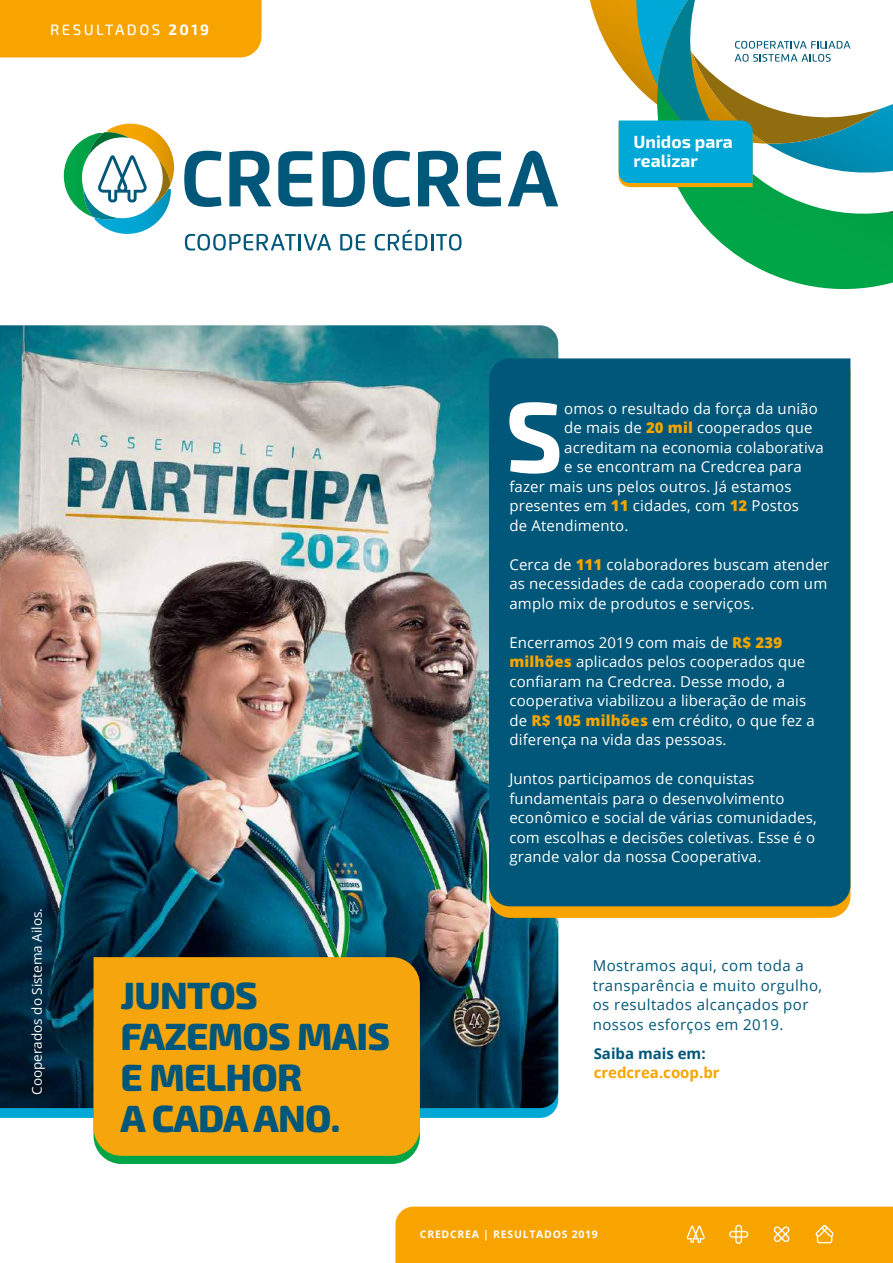
<style>
.page{position:relative;width:893px;height:1263px;background:#fff}
.page>*{position:absolute;margin:0;border:0;box-sizing:border-box;transform-origin:0 0}
.t1{font:700 99.75px "Exo 2";color:#fff}
.t2{font:800 37.95px/41.1px "Exo 2";letter-spacing:-.02em;color:#005779}
.t3{font:700 17.55px/19px "Exo 2";color:#fff}
.t4{font:15px/19.5px "Open Sans";letter-spacing:.01em;color:#fff}
.t5{font:15px/19.5px "Open Sans";letter-spacing:.03em;color:#005779}
.t6{font:700 15px "Open Sans";color:#f7a400}
.t7{font:500 15px "Exo 2";letter-spacing:.16em;color:#fff}
.t8{font:700 15px "Open Sans";color:#005779}
.t9{font:13.5px "Open Sans";color:#fff}
.t10{font:700 10.5px "Open Sans";letter-spacing:.07em;color:#fff}
.s1{font-weight:700}
.s2{font-weight:800;color:#f7a400}
</style>
<div class="page">
<div style="left:395px;top:1206px;width:498px;height:57px;background:#f7a400"></div>
<svg style="left:699px;top:220px;width:194px;height:70px"></svg>
<div style="left:0;top:0;width:261px;height:57px;background:#f7a400"></div>
<img style="left:0;top:325px;width:558px;height:783px">
<svg style="left:589px;top:0;width:304px;height:220px"></svg>
<div style="left:102px;top:1156px;width:310px;height:8px;background:#00a547"></div>
<div style="left:94px;top:957px;width:326px;height:199px;background:#f7a50c"></div>
<svg style="left:489px;top:906px;width:360px;height:12px;background:#eca20c"></svg>
<div style="left:489px;top:358px;width:361px;height:548px;background:#005779"></div>
<svg style="left:64px;top:124px;width:110px;height:110px"></svg>
<svg style="left:184px;top:151px;width:37px;height:56px"></svg>
<svg style="left:229px;top:151px;width:42px;height:55px"></svg>
<svg style="left:278px;top:151px;width:34px;height:55px"></svg>
<svg style="left:323px;top:151px;width:42px;height:56px"></svg>
<svg style="left:373px;top:151px;width:37px;height:56px"></svg>
<svg style="left:418px;top:151px;width:42px;height:55px"></svg>
<svg style="left:467px;top:151px;width:34px;height:55px"></svg>
<svg style="left:508px;top:151px;width:50px;height:55px"></svg>
<svg style="left:185px;top:234px;width:111px;height:17px"></svg>
<hr style="left:298px;top:234px;width:3px;height:16px;background:#005779">
<svg style="left:304px;top:234px;width:27px;height:17px"></svg>
<svg style="left:340px;top:234px;width:25px;height:17px"></svg>
<svg style="left:375px;top:230px;width:87px;height:21px"></svg>
<p class="t7" style="left:50px;top:21px;width:160px">RESULTADOS <span class="s1">2019</span></p>
<p class="t3" style="left:634px;top:133px;width:101px">Unidos para realizar</p>
<p class="t9" style="left:28px;top:1095px;width:188px;rotate:-90deg">Cooperados do Sistema Ailos.</p>
<h2 class="t2" style="left:121px;top:976px;width:271px">JUNTOS<br>FAZEMOS MAIS<br>E MELHOR<br>A CADA ANO.</h2>
<h1 class="t1" style="left:505px;top:378px;width:60px">S</h1>
<p class="t4" style="left:564px;top:398px;width:255px">omos o resultado da força da união</p>
<p class="t4" style="left:564px;top:418px;width:250px">de mais de <span class="s2">20 mil</span> cooperados que</p>
<p class="t4" style="left:564px;top:437px;width:261px">acreditam na economia colaborativa</p>
<p class="t4" style="left:564px;top:457px;width:239px">e se encontram na Credcrea para</p>
<p class="t4" style="left:509px;top:476px;width:284px">fazer mais uns pelos outros. Já estamos</p>
<p class="t4" style="left:509px;top:496px;width:291px">presentes em <span class="s2">11</span> cidades, com <span class="s2">12</span> Postos</p>
<p class="t4" style="left:509px;top:515px;width:120px">de Atendimento.</p>
<p class="t4" style="left:509px;top:554px;width:321px">Cerca de <span class="s2">111</span> colaboradores buscam atender as necessidades de cada cooperado com um amplo mix de produtos e serviços.</p>
<p class="t4" style="left:509px;top:632px;width:307px">Encerramos 2019 com mais de <span class="s2">R$ 239 milhões</span> aplicados pelos cooperados que confiaram na Credcrea. Desse modo, a cooperativa viabilizou a liberação de mais de <span class="s2">R$ 105 milhões</span> em crédito, o que fez a diferença na vida das pessoas.</p>
<p class="t4" style="left:509px;top:769px;width:309px">Juntos participamos de conquistas fundamentais para o desenvolvimento econômico e social de várias comunidades, com escolhas e decisões coletivas. Esse é o grande valor da nossa Cooperativa.</p>
<p class="t5" style="left:593px;top:956px;width:231px">Mostramos aqui, com toda a transparência e muito orgulho, os resultados alcançados por nossos esforços em 2019.</p>
<p class="t8" style="left:594px;top:1043px;width:113px">Saiba mais em:</p>
<p class="t6" style="left:594px;top:1062px;width:127px">credcrea.coop.br</p>
<p class="t10" style="left:420px;top:1227px;width:180px">CREDCREA | RESULTADOS 2019</p>
</div>
